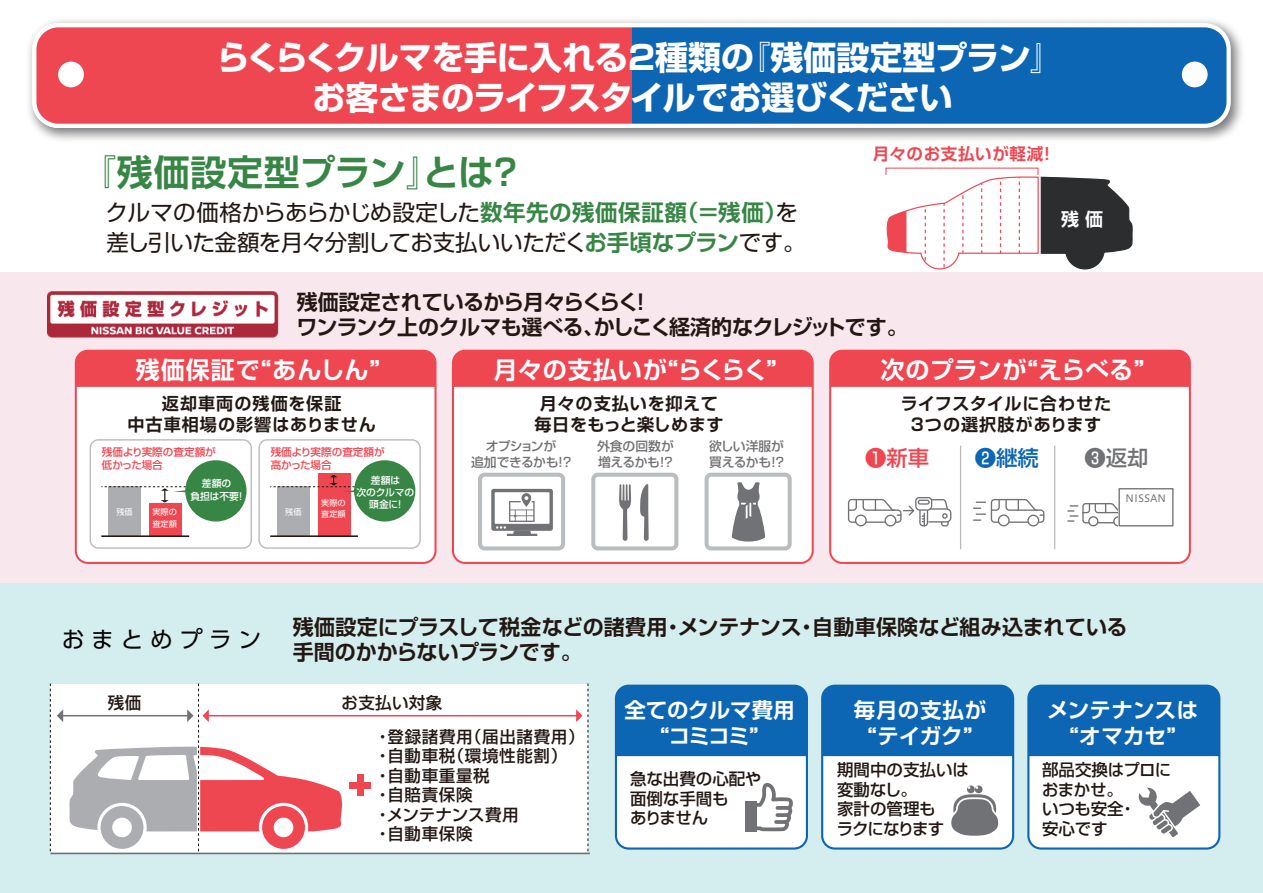
<style>
.page{position:relative;width:1263px;height:893px;background:#fff}
.page>*{position:absolute;margin:0;border:0;box-sizing:border-box;transform-origin:0 0}
.t1{font:700 36px "Shin Go Pr 6 N De";letter-spacing:.005em;color:#378645}
.t2{font:700 33px/39.6px "Shin Go Pr 6 N";letter-spacing:-.02em;color:#fff;text-align:center}
.t3{font:700 24px "Shin Go Pr 6 N De";letter-spacing:.02em;color:#fff}
.t4{font:700 24px "Shin Go Pr 6 N De";letter-spacing:.04em;color:#fff}
.t5{font:22.8px "UD Shin Go Pro";letter-spacing:.295em;color:#030303}
.t6{font:22.5px/29.7px "Shin Go Pr 6 N";letter-spacing:-.02em;color:#221713}
.t7{font:500 21.3px "Shin Go Pr 6 N";color:#ef4752}
.t8{font:500 21.3px "Shin Go Pr 6 N";color:#0d66b3}
.t9{font:500 21.3px "Shin Go Pr 6 N";color:#717275}
.t10{font:700 21px/25.5px "Shin Go Pr 6 N De";color:#221713}
.t11{font:700 21px/25.5px "Shin Go Pr 6 N De";letter-spacing:-.02em;color:#221713}
.t12{font:700 21px/26.2px "Shin Go Pr 6 N De";color:#fff;text-align:center}
.t13{font:700 21px/26.2px "Shin Go Pr 6 N De";letter-spacing:.03em;color:#fff;text-align:center}
.t14{font:700 18px "Shin Go Pr 6 N De";color:#fff}
.t15{font:700 17.1px/20.2px "Shin Go Pr 6 N De";letter-spacing:.05em;color:#221713;text-align:center}
.t16{font:500 16.5px/19.5px "Shin Go Pr 6 N";color:#221713}
.t17{font:500 16.5px/19.5px "Shin Go Pr 6 N";letter-spacing:.04em;color:#221713}
.t18{font:700 16.5px "Shin Go Pr 6 N De";letter-spacing:.04em;color:#ef4752}
.t19{font:500 12.9px/16.2px "Shin Go Pr 6 N";letter-spacing:-.025em;color:#717275}
.t20{font:500 12.9px/16.2px "Shin Go Pr 6 N";letter-spacing:-.045em;color:#717275;text-align:center}
.t21{font:500 10.65px/12.5px "Shin Go Pr 6 N";letter-spacing:-.01em;color:#ef4752}
.t22{font:10.2px "Hiragino UD Sans Std N W4";color:#717275}
.t23{font:500 9.75px/12.1px "Shin Go Pr 6 N";letter-spacing:-.01em;color:#fff;text-align:center}
.t24{font:8.1px/11.6px "Shin Go Pr 6 N";color:#fff}
.s1{font-family:"Shin Go Pr 6 N De";font-weight:700;color:#378645}
</style>
<div class="page">
<img style="left:29px;top:20px;width:1213px;height:120px">
<div style="left:34px;top:25px;width:1195px;height:101px;background:#0d66b3;border-radius:24px"></div>
<div style="left:32px;top:23px;width:1199px;height:105px;border:4px solid #fff;border-radius:24px"></div>
<svg style="left:32px;top:23px;width:599px;height:105px;background:#f05862"></svg>
<div style="left:0;top:583px;width:1263px;height:310px;background:#d4edee"></div>
<div style="left:50px;top:684px;width:538px;height:169px;background:#fff"></div>
<div style="left:1028px;top:686px;width:191px;height:162px;background:#fff;border-radius:13px"></div>
<div style="left:1027px;top:685px;width:193px;height:165px;border:2px solid #0d66b3;border-radius:13px"></div>
<div style="left:822px;top:686px;width:191px;height:162px;background:#fff;border-radius:13px"></div>
<div style="left:821px;top:685px;width:193px;height:165px;border:2px solid #0d66b3;border-radius:13px"></div>
<div style="left:616px;top:686px;width:191px;height:162px;background:#fff;border-radius:13px"></div>
<div style="left:615px;top:685px;width:193px;height:165px;border:2px solid #0d66b3;border-radius:13px"></div>
<div style="left:0;top:272px;width:1263px;height:310px;background:#f9e7ee"></div>
<div style="left:76px;top:351px;width:359px;height:212px;background:#fff;border-radius:12px"></div>
<div style="left:75px;top:350px;width:361px;height:214px;border:2px solid #ef4752;border-radius:12px"></div>
<div style="left:453px;top:351px;width:360px;height:212px;background:#fff;border-radius:12px"></div>
<div style="left:452px;top:350px;width:362px;height:214px;border:2px solid #ef4752;border-radius:12px"></div>
<div style="left:830px;top:351px;width:360px;height:212px;background:#fff;border-radius:12px"></div>
<div style="left:829px;top:350px;width:362px;height:214px;border:2px solid #ef4752;border-radius:12px"></div>
<div style="left:1028px;top:685px;width:191px;height:71px;background:#0d66b3"></div>
<div style="left:822px;top:685px;width:191px;height:71px;background:#0d66b3"></div>
<div style="left:616px;top:685px;width:191px;height:71px;background:#0d66b3"></div>
<div style="left:76px;top:351px;width:359px;height:36px;background:#ef4752"></div>
<svg style="left:886px;top:176px;width:247px;height:94px"></svg>
<img style="left:47px;top:291px;width:232px;height:47px">
<div style="left:108px;top:487px;width:33px;height:49px;background:#abadb0"></div>
<div style="left:149px;top:503px;width:33px;height:33px;background:#ef4752"></div>
<hr style="left:101px;top:535px;width:88px;height:2px;background:#221713">
<div style="left:185px;top:460px;width:62px;height:61px;background:#378645;border-radius:50%"></div>
<svg style="left:101px;top:486px;width:87px;height:17px"></svg>
<div style="left:90px;top:439px;width:162px;height:110px;border:1px solid #babdbf;border-radius:8px"></div>
<div style="left:277px;top:487px;width:32px;height:49px;background:#abadb0"></div>
<div style="left:318px;top:474px;width:32px;height:62px;background:#ef4752"></div>
<hr style="left:270px;top:535px;width:88px;height:2px;background:#221713">
<div style="left:354px;top:460px;width:61px;height:61px;background:#378645;border-radius:50%"></div>
<svg style="left:270px;top:475px;width:89px;height:18px"></svg>
<div style="left:258px;top:439px;width:163px;height:110px;border:1px solid #babdbf;border-radius:8px"></div>
<div style="left:453px;top:351px;width:359px;height:36px;background:#ef4752"></div>
<div style="left:478px;top:473px;width:87px;height:77px;border:4px solid #babdbf;border-radius:5px"></div>
<div style="left:591px;top:473px;width:87px;height:77px;border:4px solid #babdbf;border-radius:5px"></div>
<div style="left:704px;top:473px;width:88px;height:77px;border:4px solid #babdbf;border-radius:5px"></div>
<div style="left:998px;top:514px;width:12px;height:12px;border:1px solid #717275;border-radius:50%"></div>
<div style="left:1027px;top:515px;width:12px;height:11px;border:1px solid #717275;border-radius:50%"></div>
<svg style="left:973px;top:498px;width:72px;height:25px"></svg>
<div style="left:1118px;top:488px;width:55px;height:38px;border:1px solid #717275"></div>
<svg style="left:1068px;top:503px;width:49px;height:23px"></svg>
<svg style="left:847px;top:497px;width:105px;height:30px"></svg>
<div style="left:830px;top:351px;width:359px;height:36px;background:#ef4752"></div>
<svg style="left:619px;top:484px;width:12px;height:57px"></svg>
<svg style="left:640px;top:484px;width:9px;height:57px"></svg>
<svg style="left:732px;top:482px;width:33px;height:60px"></svg>
<svg style="left:491px;top:489px;width:62px;height:47px"></svg>
<hr style="left:62px;top:715px;width:126px;height:1px;background:#717275">
<svg style="left:57px;top:709px;width:6px;height:13px"></svg>
<hr style="left:208px;top:715px;width:369px;height:1px;background:#ef4752">
<div style="left:349px;top:782px;width:22px;height:6px;background:#ef4752"></div>
<div style="left:357px;top:774px;width:6px;height:22px;background:#ef4752"></div>
<svg style="left:50px;top:683px;width:1px;height:170px"></svg>
<svg style="left:69px;top:683px;width:273px;height:170px"></svg>
<svg style="left:576px;top:683px;width:12px;height:170px"></svg>
<hr style="left:50px;top:853px;width:540px;height:1px;background:#717275">
<svg style="left:1138px;top:787px;width:62px;height:50px"></svg>
<div style="left:745px;top:801px;width:11px;height:31px;background:#717275"></div>
<svg style="left:756px;top:783px;width:37px;height:48px"></svg>
<svg style="left:951px;top:785px;width:48px;height:51px"></svg>
<div style="left:58px;top:62px;width:26px;height:25px;background:#fff;border-radius:50%"></div>
<div style="left:1182px;top:62px;width:25px;height:25px;background:#fff;border-radius:50%"></div>
<hr style="left:960px;top:446px;width:1px;height:103px;background:#babdbf">
<hr style="left:1054px;top:446px;width:1px;height:103px;background:#babdbf">
<h2 class="t2" style="left:217px;top:37px;width:848px">らくらくクルマを手に入れる2種類の『残価設定型プラン』お客さまのライフスタイルでお選びください</h2>
<h1 class="t1" style="left:80px;top:142px;width:445px">『残価設定型プラン』とは？</h1>
<h3 class="t6" style="left:106px;top:196px;width:702px">クルマの価格からあらかじめ設定した<span class="s1">数年先の残価保証額（＝残価）</span>を差し引いた金額を月々分割してお支払いいただく<span class="s1">お手頃なプラン</span>です。</h3>
<p class="t18" style="left:873px;top:141px;width:184px">月々のお支払いが軽減！</p>
<p class="t14" style="left:1061px;top:204px;width:43px">残 価</p>
<p class="t11" style="left:297px;top:288px;width:613px">残価設定されているから月々らくらく！<br>ワンランク上のクルマも選べる、かしこく経済的なクレジットです。</p>
<h3 class="t4" style="left:136px;top:350px;width:246px">残価保証で“あんしん”</h3>
<p class="t15" style="left:127px;top:393px;width:250px">返却車両の残価を保証<br>中古車相場の影響はありません</p>
<h3 class="t3" style="left:493px;top:350px;width:285px">月々の支払いが“らくらく”</h3>
<p class="t15" style="left:534px;top:393px;width:190px">月々の支払いを抑えて毎日をもっと楽しめます</p>
<p class="t21" style="left:102px;top:445px;width:115px">残価より実際の査定額が低かった場合</p>
<p class="t24" style="left:116px;top:506px;width:18px">残価</p>
<p class="t24" style="left:152px;top:506px;width:26px">実際の査定額</p>
<p class="t23" style="left:191px;top:477px;width:57px">差額の<br>負担は不要！</p>
<p class="t21" style="left:271px;top:445px;width:115px">残価より実際の査定額が高かった場合</p>
<p class="t20" style="left:471px;top:437px;width:104px">オプションが<br>追加できるかも！？</p>
<p class="t19" style="left:597px;top:437px;width:80px">外食の回数が増えるかも！？</p>
<p class="t19" style="left:709px;top:437px;width:79px">欲しい洋服が買えるかも！？</p>
<p class="t24" style="left:285px;top:506px;width:18px">残価</p>
<p class="t24" style="left:321px;top:496px;width:26px">実際の査定額</p>
<p class="t23" style="left:356px;top:473px;width:59px">差額は<br>次のクルマの頭金に！</p>
<h3 class="t3" style="left:880px;top:350px;width:266px">次のプランが“えらべる”</h3>
<p class="t15" style="left:901px;top:393px;width:212px">ライフスタイルに合わせた<br>3つの選択肢があります</p>
<p class="t7" style="left:865px;top:441px;width:66px">❶新車</p>
<p class="t8" style="left:975px;top:441px;width:66px">❷継続</p>
<p class="t9" style="left:1084px;top:441px;width:66px">❸返却</p>
<p class="t22" style="left:1126px;top:491px;width:42px">NISSAN</p>
<h3 class="t5" style="left:62px;top:621px;width:201px">おまとめプラン</h3>
<p class="t10" style="left:293px;top:613px;width:836px">残価設定にプラスして税金などの諸費用・メンテナンス・自動車保険など組み込まれている手間のかからないプランです。</p>
<p class="t16" style="left:108px;top:692px;width:35px">残価</p>
<p class="t16" style="left:341px;top:692px;width:102px">お支払い対象</p>
<p class="t17" style="left:374px;top:726px;width:212px">・登録諸費用（届出諸費用）・自動車税（環境性能割）・自動車重量税<br>・自賠責保険<br>・メンテナンス費用<br>・自動車保険</p>
<p class="t12" style="left:624px;top:696px;width:172px">全てのクルマ費用“コミコミ”</p>
<p class="t16" style="left:630px;top:768px;width:133px">急な出費の心配や面倒な手間も<br>ありません</p>
<p class="t13" style="left:854px;top:696px;width:134px">毎月の支払が“テイガク”</p>
<p class="t16" style="left:837px;top:759px;width:134px">期間中の支払いは変動なし。<br>家計の管理も<br>ラクになります</p>
<p class="t12" style="left:1047px;top:696px;width:153px">メンテナンスは“オマカセ”</p>
<p class="t16" style="left:1042px;top:759px;width:131px">部品交換はプロにおまかせ。<br>いつも安全・<br>安心です</p>
</div>
